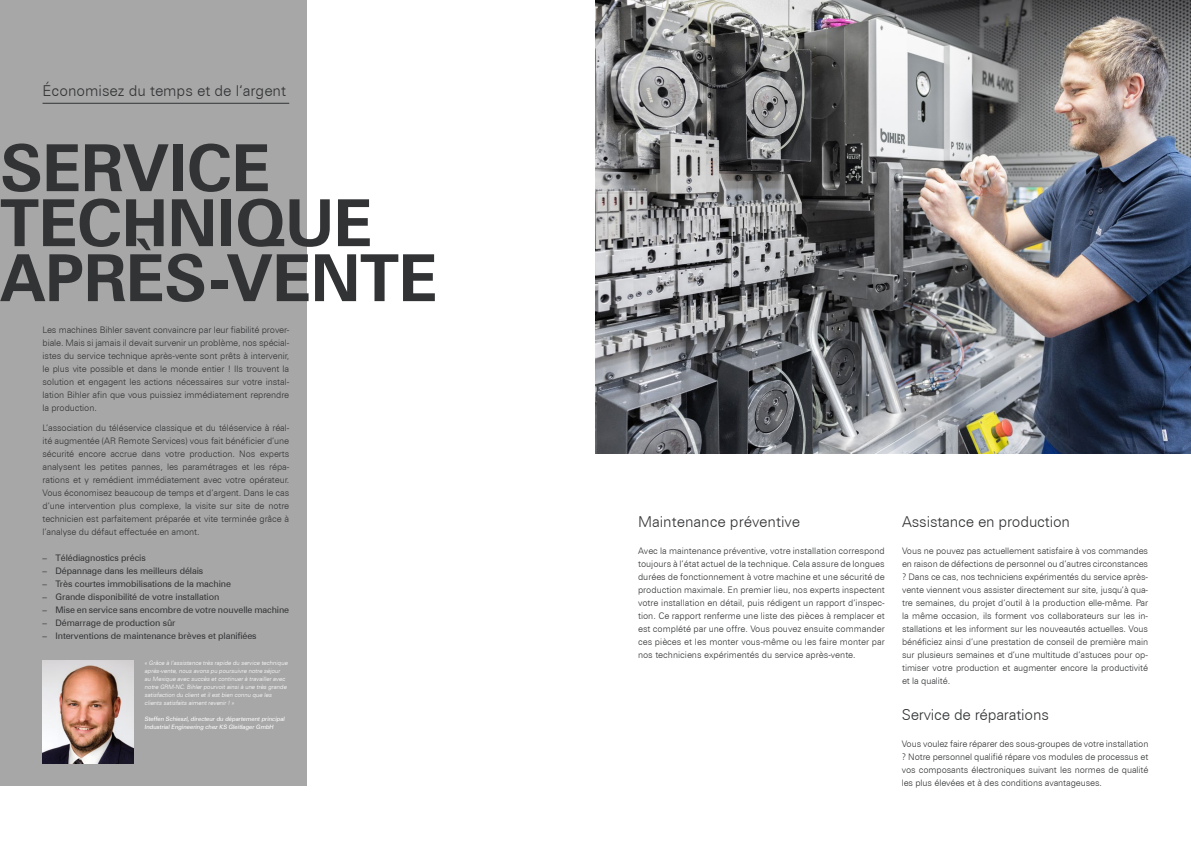
<style>
.page{position:relative;width:1191px;height:842px;background:#fff}
.page>*{position:absolute;margin:0;border:0;box-sizing:border-box;transform-origin:0 0}
.t1{font:700 65px/55px "Zurich BT";letter-spacing:-.01em;color:#323335}
.t2{font:300 15px "Zurich BT";color:#323335}
.t3{font:300 9px/13px "Zurich BT";letter-spacing:-.01em;color:#323335;text-align:justify}
.t4{font:9px "Zurich BT";letter-spacing:-.01em;color:#323335}
.t5{font:300 6px/8px "Zurich BT";color:#fff}
.t6{font:6px/8px "Zurich BT";color:#fff}
</style>
<div class="page">
<div style="left:0;top:0;width:306px;height:785px;background:#a7a7a7"></div>
<hr style="left:43px;top:103px;width:246px;height:1px;background:#323335">
<img style="left:43px;top:660px;width:90px;height:104px">
<img style="left:595px;top:0;width:596px;height:454px">
<h2 class="t2" style="left:43px;top:82px;width:245px">Économisez du temps et de l‘argent</h2>
<h1 class="t1" style="left:0;top:140px;width:439px">SERVICE<br>TECHNIQUE<br>APRÈS-VENTE</h1>
<p class="t3" style="left:43px;top:323px;width:248px">Les machines Bihler savent convaincre par leur fiabilité prover&shy;biale. Mais si jamais il devait survenir un problème, nos spécial&shy;istes du service technique après-vente sont prêts à intervenir, le plus vite possible et dans le monde entier ! Ils trouvent la solution et engagent les actions nécessaires sur votre instal&shy;lation Bihler afin que vous puissiez immédiatement reprendre la production.</p>
<p class="t3" style="left:43px;top:421px;width:248px">L’association du téléservice classique et du téléservice à réal&shy;ité augmentée (AR Remote Services) vous fait bénéficier d’une sécurité encore accrue dans votre production. Nos experts analysent les petites pannes, les paramétrages et les répa&shy;rations et y remédient immédiatement avec votre opérateur.<br>Vous économisez beaucoup de temps et d’argent. Dans le cas d’une intervention plus complexe, la visite sur site de notre technicien est parfaitement préparée et vite terminée grâce à l’analyse du défaut effectuée en amont.</p>
<p class="t4" style="left:43px;top:552px;width:105px">– Télédiagnostics précis</p>
<p class="t4" style="left:43px;top:565px;width:162px">– Dépannage dans les meilleurs délais</p>
<p class="t4" style="left:43px;top:578px;width:190px">– Très courtes immobilisations de la machine</p>
<p class="t4" style="left:43px;top:591px;width:178px">– Grande disponibilité de votre installation</p>
<p class="t4" style="left:43px;top:604px;width:248px">– Mise en service sans encombre de votre nouvelle machine</p>
<p class="t4" style="left:43px;top:617px;width:135px">– Démarrage de production sûr</p>
<p class="t4" style="left:43px;top:630px;width:216px">– Interventions de maintenance brèves et planifiées</p>
<p class="t5" style="left:145px;top:659px;width:146px">« Grâce à l’assistance très rapide du service technique après-vente, nous avons pu poursuivre notre séjour au Mexique avec succès et continuer à travailler avec notre GRM-NC. Bihler pourvoit ainsi à une très grande satisfaction du client et il est bien connu que les clients satisfaits aiment revenir ! »</p>
<p class="t6" style="left:145px;top:715px;width:142px">Steffen Schieszl, directeur du département principal<br>Industrial Engineering chez KS Gleitlager GmbH</p>
<h2 class="t2" style="left:638px;top:513px;width:164px">Maintenance préventive</h2>
<p class="t3" style="left:638px;top:545px;width:248px">Avec la maintenance préventive, votre installation correspond toujours à l’état actuel de la technique. Cela assure de longues durées de fonctionnement à votre machine et une sécurité de production maximale. En premier lieu, nos experts inspectent votre installation en détail, puis rédigent un rapport d’inspec&shy;tion. Ce rapport renferme une liste des pièces à remplacer et est complété par une offre. Vous pouvez ensuite commander ces pièces et les monter vous-même ou les faire monter par nos techniciens expérimentés du service après-vente.</p>
<h2 class="t2" style="left:902px;top:513px;width:169px">Assistance en production</h2>
<p class="t3" style="left:902px;top:544px;width:247px">Vous ne pouvez pas actuellement satisfaire à vos commandes en raison de défections de personnel ou d’autres circonstances ? Dans ce cas, nos techniciens expérimentés du service après&shy;vente viennent vous assister directement sur site, jusqu’à qua&shy;tre semaines, du projet d’outil à la production elle-même. Par la même occasion, ils forment vos collaborateurs sur les in&shy;stallations et les informent sur les nouveautés actuelles. Vous bénéficiez ainsi d’une prestation de conseil de première main sur plusieurs semaines et d’une multitude d’astuces pour op&shy;timiser votre production et augmenter encore la productivité et la qualité.</p>
<h2 class="t2" style="left:901px;top:705px;width:149px">Service de réparations</h2>
<p class="t3" style="left:901px;top:737px;width:248px">Vous voulez faire réparer des sous-groupes de votre installation ? Notre personnel qualifié répare vos modules de processus et vos composants électroniques suivant les normes de qualité les plus élevées et à des conditions avantageuses.</p>
</div>
